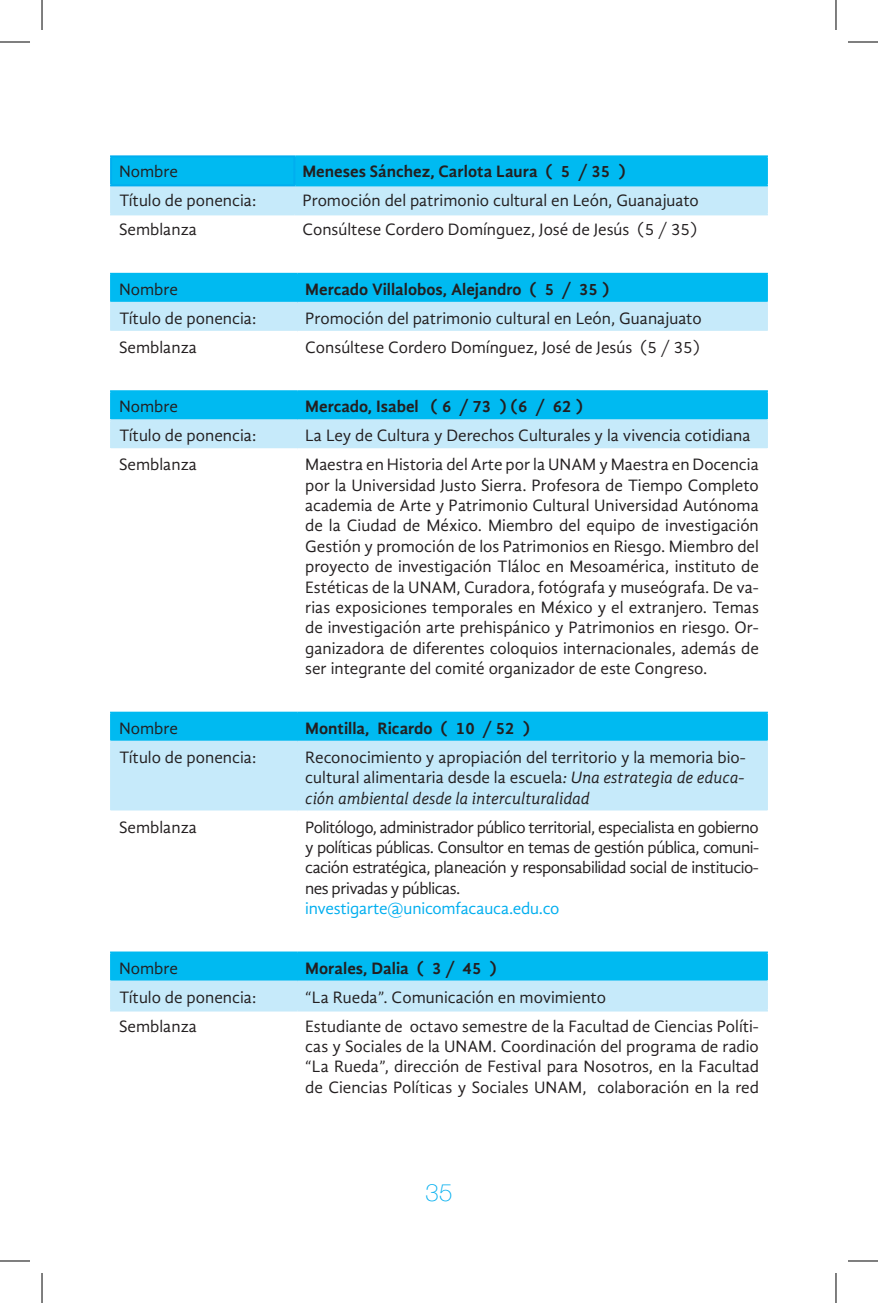
<style>
.page{position:relative;width:878px;height:1303px;background:#fff}
.page>*{position:absolute;margin:0;border:0;box-sizing:border-box;transform-origin:0 0}
.t1{font:100 24px "Helvetica Neue";color:#00aeef}
.t2{font:17px/20.4px "Gandhi Sans";color:#231f20;text-align:justify}
.t3{font:700 17px "Gandhi Sans";color:#231f20}
.t4{font:17px "Gandhi Sans";color:#00aeef}
.s1{font-style:italic}
</style>
<div class="page">
<svg style="left:112px;top:157px;width:654px;height:56px;background:#61d1f5"></svg>
<hr style="left:293px;top:186px;width:2px;height:27px;background:#c6eafa">
<hr style="left:110px;top:186px;width:2px;height:27px;background:#c6eafa">
<hr style="left:766px;top:186px;width:2px;height:27px;background:#c6eafa">
<hr style="left:110px;top:213px;width:184px;height:2px;background:#c6eafa">
<hr style="left:294px;top:213px;width:474px;height:2px;background:#c6eafa">
<hr style="left:295px;top:155px;width:473px;height:2px;background:#00baf1">
<hr style="left:766px;top:157px;width:2px;height:27px;background:#00baf1">
<hr style="left:295px;top:184px;width:473px;height:2px;background:#00baf1">
<hr style="left:110px;top:155px;width:185px;height:2px;background:#00aeef">
<hr style="left:110px;top:157px;width:2px;height:27px;background:#00aeef">
<hr style="left:293px;top:157px;width:2px;height:27px;background:#00aeef">
<hr style="left:110px;top:184px;width:185px;height:2px;background:#00aeef">
<svg style="left:112px;top:275px;width:654px;height:56px;background:#63d2f5"></svg>
<hr style="left:297px;top:273px;width:471px;height:2px;background:#00baf1">
<hr style="left:766px;top:275px;width:2px;height:27px;background:#00baf1">
<hr style="left:110px;top:273px;width:187px;height:2px;background:#00baf1">
<hr style="left:110px;top:275px;width:2px;height:27px;background:#00baf1">
<hr style="left:296px;top:275px;width:2px;height:27px;background:#00baf1">
<hr style="left:297px;top:302px;width:471px;height:2px;background:#c6eafa">
<hr style="left:766px;top:304px;width:2px;height:27px;background:#c6eafa">
<hr style="left:110px;top:302px;width:187px;height:2px;background:#c6eafa">
<hr style="left:110px;top:304px;width:2px;height:27px;background:#c6eafa">
<hr style="left:296px;top:304px;width:2px;height:27px;background:#c6eafa">
<svg style="left:112px;top:392px;width:654px;height:56px;background:#62d1f5"></svg>
<hr style="left:297px;top:390px;width:471px;height:2px;background:#00baf1">
<hr style="left:766px;top:392px;width:2px;height:27px;background:#00baf1">
<hr style="left:110px;top:390px;width:187px;height:2px;background:#00baf1">
<hr style="left:110px;top:392px;width:2px;height:27px;background:#00baf1">
<hr style="left:296px;top:392px;width:2px;height:27px;background:#00baf1">
<hr style="left:297px;top:419px;width:471px;height:2px;background:#c6eafa">
<hr style="left:766px;top:421px;width:2px;height:27px;background:#c6eafa">
<hr style="left:110px;top:419px;width:187px;height:2px;background:#c6eafa">
<hr style="left:110px;top:421px;width:2px;height:27px;background:#c6eafa">
<hr style="left:296px;top:421px;width:2px;height:27px;background:#c6eafa">
<svg style="left:112px;top:714px;width:654px;height:96px;background:#8ddcf7"></svg>
<hr style="left:297px;top:712px;width:471px;height:2px;background:#00baf1">
<hr style="left:766px;top:714px;width:2px;height:27px;background:#00baf1">
<hr style="left:110px;top:712px;width:187px;height:2px;background:#00baf1">
<hr style="left:110px;top:714px;width:2px;height:27px;background:#00baf1">
<hr style="left:296px;top:714px;width:2px;height:27px;background:#00baf1">
<hr style="left:297px;top:741px;width:471px;height:2px;background:#c6eafa">
<hr style="left:766px;top:743px;width:2px;height:67px;background:#c6eafa">
<hr style="left:110px;top:741px;width:187px;height:2px;background:#c6eafa">
<hr style="left:110px;top:743px;width:2px;height:67px;background:#c6eafa">
<hr style="left:296px;top:743px;width:2px;height:67px;background:#c6eafa">
<svg style="left:112px;top:953px;width:654px;height:56px;background:#62d1f5"></svg>
<hr style="left:297px;top:951px;width:471px;height:2px;background:#00baf1">
<hr style="left:766px;top:953px;width:2px;height:27px;background:#00baf1">
<hr style="left:296px;top:982px;width:2px;height:27px;background:#c6eafa">
<hr style="left:110px;top:951px;width:187px;height:2px;background:#00baf1">
<hr style="left:110px;top:953px;width:2px;height:27px;background:#00baf1">
<hr style="left:296px;top:953px;width:2px;height:27px;background:#00baf1">
<hr style="left:110px;top:980px;width:187px;height:2px;background:#c6eafa">
<hr style="left:110px;top:982px;width:2px;height:27px;background:#c6eafa">
<hr style="left:297px;top:980px;width:471px;height:2px;background:#c6eafa">
<hr style="left:766px;top:982px;width:2px;height:27px;background:#c6eafa">
<hr style="left:110px;top:1009px;width:187px;height:2px;background:#c6eafa">
<hr style="left:297px;top:1009px;width:471px;height:2px;background:#c6eafa">
<hr style="left:0;top:42px;width:30px;height:1px;background:#000">
<hr style="left:848px;top:42px;width:30px;height:1px;background:#000">
<hr style="left:0;top:1261px;width:30px;height:1px;background:#000">
<hr style="left:848px;top:1261px;width:30px;height:1px;background:#000">
<hr style="left:42px;top:0;width:1px;height:30px;background:#000">
<hr style="left:42px;top:1273px;width:1px;height:30px;background:#000">
<hr style="left:835px;top:0;width:1px;height:30px;background:#000">
<hr style="left:835px;top:1273px;width:1px;height:30px;background:#000">
<p class="t2" style="left:119px;top:162px;width:60px">Nombre</p>
<p class="t3" style="left:302px;top:162px;width:325px">Meneses Sánchez, Carlota Laura ( 5 / 35 )</p>
<p class="t2" style="left:119px;top:191px;width:139px">Título de ponencia:</p>
<p class="t2" style="left:302px;top:191px;width:398px">Promoción del patrimonio cultural en León, Guanajuato</p>
<p class="t2" style="left:119px;top:220px;width:80px">Semblanza</p>
<p class="t2" style="left:302px;top:220px;width:396px">Consúltese Cordero Domínguez, José de Jesús (5 / 35)</p>
<p class="t2" style="left:119px;top:279px;width:60px">Nombre</p>
<p class="t3" style="left:305px;top:279px;width:306px">Mercado Villalobos, Alejandro ( 5 / 35 )</p>
<p class="t2" style="left:119px;top:308px;width:139px">Título de ponencia:</p>
<p class="t2" style="left:305px;top:308px;width:398px">Promoción del patrimonio cultural en León, Guanajuato</p>
<p class="t2" style="left:119px;top:337px;width:80px">Semblanza</p>
<p class="t2" style="left:305px;top:337px;width:396px">Consúltese Cordero Domínguez, José de Jesús (5 / 35)</p>
<p class="t2" style="left:119px;top:396px;width:60px">Nombre</p>
<p class="t3" style="left:305px;top:397px;width:279px">Mercado, Isabel ( 6 / 73 ) (6 / 62 )</p>
<p class="t2" style="left:119px;top:425px;width:139px">Título de ponencia:</p>
<p class="t2" style="left:305px;top:425px;width:447px">La Ley de Cultura y Derechos Culturales y la vivencia cotidiana</p>
<p class="t2" style="left:119px;top:454px;width:80px">Semblanza</p>
<p class="t2" style="left:305px;top:454px;width:455px">Maestra en Historia del Arte por la UNAM y Maestra en Docencia por la Universidad Justo Sierra. Profesora de Tiempo Completo academia de Arte y Patrimonio Cultural Universidad Autónoma de la Ciudad de México. Miembro del equipo de investigación Gestión y promoción de los Patrimonios en Riesgo. Miembro del proyecto de investigación Tláloc en Mesoamérica, instituto de Estéticas de la UNAM, Curadora, fotógrafa y museógrafa. De va&shy;rias exposiciones temporales en México y el extranjero. Temas de investigación arte prehispánico y Patrimonios en riesgo. Or&shy;ganizadora de diferentes coloquios internacionales, además de ser integrante del comité organizador de este Congreso.</p>
<p class="t2" style="left:119px;top:718px;width:60px">Nombre</p>
<p class="t3" style="left:305px;top:718px;width:226px">Montilla, Ricardo ( 10 / 52 )</p>
<p class="t2" style="left:119px;top:747px;width:139px">Título de ponencia:</p>
<p class="t2" style="left:305px;top:747px;width:442px">Reconocimiento y apropiación del territorio y la memoria bio&shy;cultural alimentaria desde la escuela<span class="s1">: Una estrategia de educa&shy;ción ambiental desde la interculturalidad</span></p>
<p class="t2" style="left:119px;top:817px;width:80px">Semblanza</p>
<p class="t2" style="left:305px;top:817px;width:455px">Politólogo, administrador público territorial, especialista en gobierno y políticas públicas. Consultor en temas de gestión pública, comuni&shy;cación estratégica, planeación y responsabilidad social de institucio&shy;nes privadas y públicas.</p>
<p class="t4" style="left:305px;top:899px;width:256px">investigarte@unicomfacauca.edu.co</p>
<p class="t2" style="left:119px;top:958px;width:60px">Nombre</p>
<p class="t3" style="left:305px;top:958px;width:193px">Morales, Dalia ( 3 / 45 )</p>
<p class="t2" style="left:119px;top:987px;width:139px">Título de ponencia:</p>
<p class="t2" style="left:305px;top:987px;width:302px">“La Rueda”. Comunicación en movimiento</p>
<p class="t2" style="left:119px;top:1016px;width:80px">Semblanza</p>
<p class="t2" style="left:305px;top:1016px;width:455px">Estudiante de octavo semestre de la Facultad de Ciencias Políti&shy;cas y Sociales de la UNAM. Coordinación del programa de radio “La Rueda”, dirección de Festival para Nosotros, en la Facultad de Ciencias Políticas y Sociales UNAM, colaboración en la red</p>
<h1 class="t1" style="left:426px;top:1174px;width:28px">35</h1>
</div>
